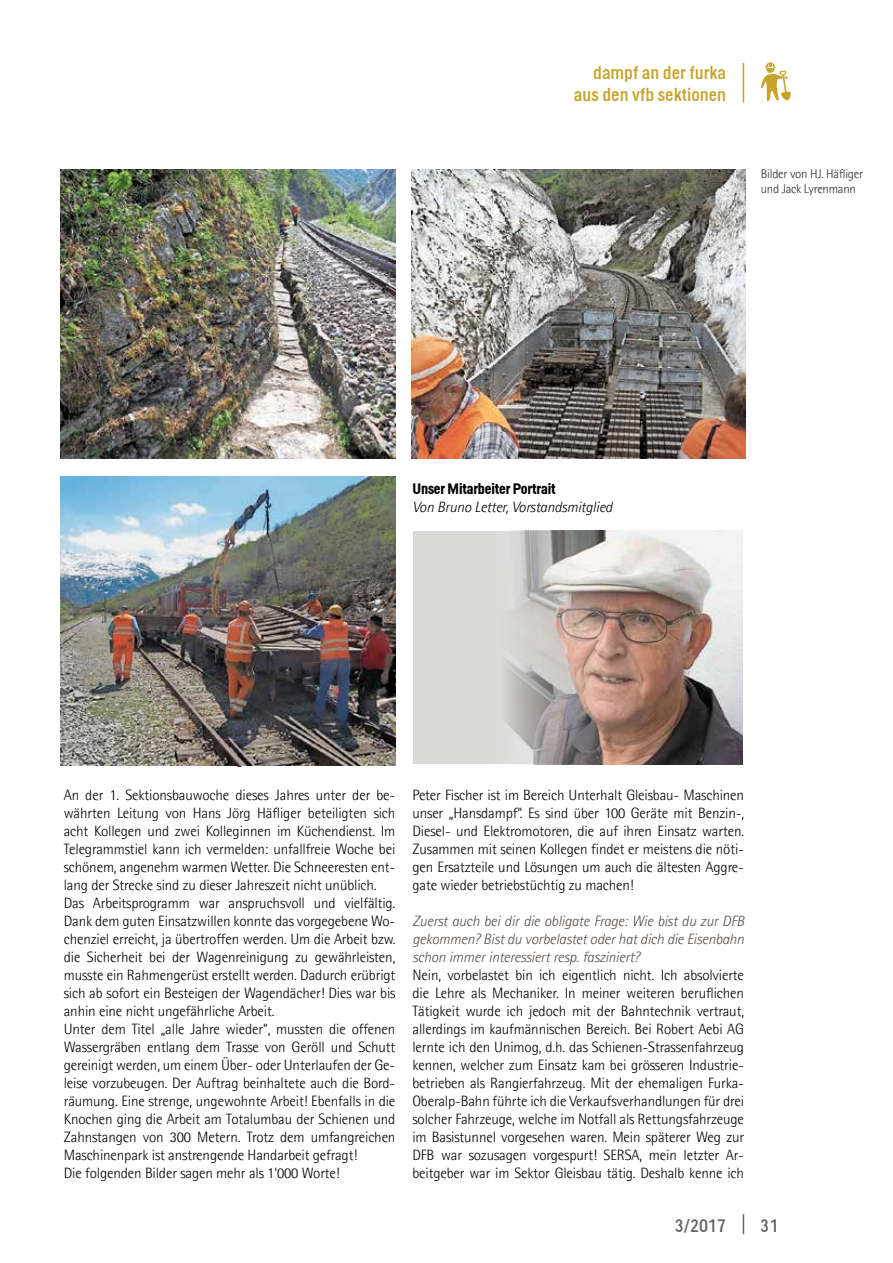
<style>
.page{position:relative;width:893px;height:1263px;background:#fff}
.page>*{position:absolute;margin:0;border:0;box-sizing:border-box;transform-origin:0 0}
.t1{font:18px/21.6px "Helsinki";color:#c6a42a;text-align:right}
.t2{font:18px "Helsinki";color:#000}
.t3{font:300 15px/18px "Agfa Rotis Semisans";letter-spacing:-.01em;color:#000;text-align:justify}
.t4{font:italic 300 15px/18px "Agfa Rotis Semisans";letter-spacing:-.01em;color:#544d48;text-align:justify}
.t5{font:italic 300 15px "Agfa Rotis Semisans";letter-spacing:-.01em;color:#000}
.t6{font:700 15px "Helsinki";letter-spacing:-.01em;color:#000}
.t7{font:300 12.75px/15.5px "Agfa Rotis Semisans";letter-spacing:-.02em;color:#2e2925}
</style>
<div class="page">
<svg style="left:743px;top:1214px;width:1px;height:20px"></svg>
<hr style="left:743px;top:63px;width:1px;height:40px;background:#c6a42a">
<svg style="left:760px;top:62px;width:31px;height:39px"></svg>
<img style="left:61px;top:476px;width:334px;height:289px">
<img style="left:61px;top:169px;width:334px;height:289px">
<img style="left:411px;top:170px;width:335px;height:289px">
<div style="left:413px;top:531px;width:164px;height:232px;background:#dadad9"></div>
<img style="left:490px;top:530px;width:253px;height:234px">
<p class="t1" style="left:574px;top:61px;width:154px">dampf an der furka aus den vfb sektionen</p>
<p class="t7" style="left:761px;top:166px;width:104px">Bilder von HJ. Häfliger und Jack Lyrenmann</p>
<p class="t6" style="left:412px;top:480px;width:145px">Unser Mitarbeiter Portrait</p>
<p class="t5" style="left:412px;top:498px;width:201px">Von Bruno Letter, Vorstandsmitglied</p>
<p class="t3" style="left:64px;top:786px;width:333px;text-align:left">An der 1. Sektionsbauwoche dieses Jahres unter der be&shy;währten Leitung von Hans Jörg Häfliger beteiligten sich acht Kollegen und zwei Kolleginnen im Küchendienst. Im Telegrammstiel kann ich vermelden: unfallfreie Woche bei schönem, angenehm warmen Wetter. Die Schneeresten ent&shy;lang der Strecke sind zu dieser Jahreszeit nicht unüblich.<br>Das Arbeitsprogramm war anspruchsvoll und vielfältig.<br>Dank dem guten Einsatzwillen konnte das vorgegebene Wo&shy;chenziel erreicht, ja übertroffen werden. Um die Arbeit bzw. die Sicherheit bei der Wagenreinigung zu gewährleisten, musste ein Rahmengerüst erstellt werden. Dadurch erübrigt sich ab sofort ein Besteigen der Wagendächer! Dies war bis anhin eine nicht ungefährliche Arbeit.<br>Unter dem Titel „alle Jahre wieder“, mussten die offenen Wassergräben entlang dem Trasse von Geröll und Schutt gereinigt werden, um einem Über- oder Unterlaufen der Ge&shy;leise vorzubeugen. Der Auftrag beinhaltete auch die Bord&shy;räumung. Eine strenge, ungewohnte Arbeit! Ebenfalls in die Knochen ging die Arbeit am Totalumbau der Schienen und Zahnstangen von 300 Metern. Trotz dem umfangreichen Maschinenpark ist anstrengende Handarbeit gefragt!<br>Die folgenden Bilder sagen mehr als 1‘000 Worte!</p>
<p class="t3" style="left:412px;top:786px;width:333px">Peter Fischer ist im Bereich Unterhalt Gleisbau- Maschinen unser „Hansdampf“. Es sind über 100 Geräte mit Benzin-, Diesel- und Elektromotoren, die auf ihren Einsatz warten.<br>Zusammen mit seinen Kollegen findet er meistens die nöti&shy;gen Ersatzteile und Lösungen um auch die ältesten Aggre&shy;gate wieder betriebstüchtig zu machen!</p>
<p class="t4" style="left:412px;top:912px;width:333px">Zuerst auch bei dir die obligate Frage: Wie bist du zur DFB gekommen? Bist du vorbelastet oder hat dich die Eisenbahn schon immer interessiert resp. fasziniert?</p>
<p class="t3" style="left:412px;top:966px;width:333px">Nein, vorbelastet bin ich eigentlich nicht. Ich absolvierte die Lehre als Mechaniker. In meiner weiteren beruflichen Tätigkeit wurde ich jedoch mit der Bahntechnik vertraut, allerdings im kaufmännischen Bereich. Bei Robert Aebi AG lernte ich den Unimog, d.h. das Schienen-Strassenfahrzeug kennen, welcher zum Einsatz kam bei grösseren Industrie&shy;betrieben als Rangierfahrzeug. Mit der ehemaligen Furka-Oberalp-Bahn führte ich die Verkaufsverhandlungen für drei solcher Fahrzeuge, welche im Notfall als Rettungsfahrzeuge im Basistunnel vorgesehen waren. Mein späterer Weg zur DFB war sozusagen vorgespurt! SERSA, mein letzter Ar&shy;beitgeber war im Sektor Gleisbau tätig. Deshalb kenne ich</p>
<p class="t2" style="left:674px;top:1215px;width:53px">3/2017</p>
<p class="t2" style="left:761px;top:1215px;width:19px">31</p>
</div>
